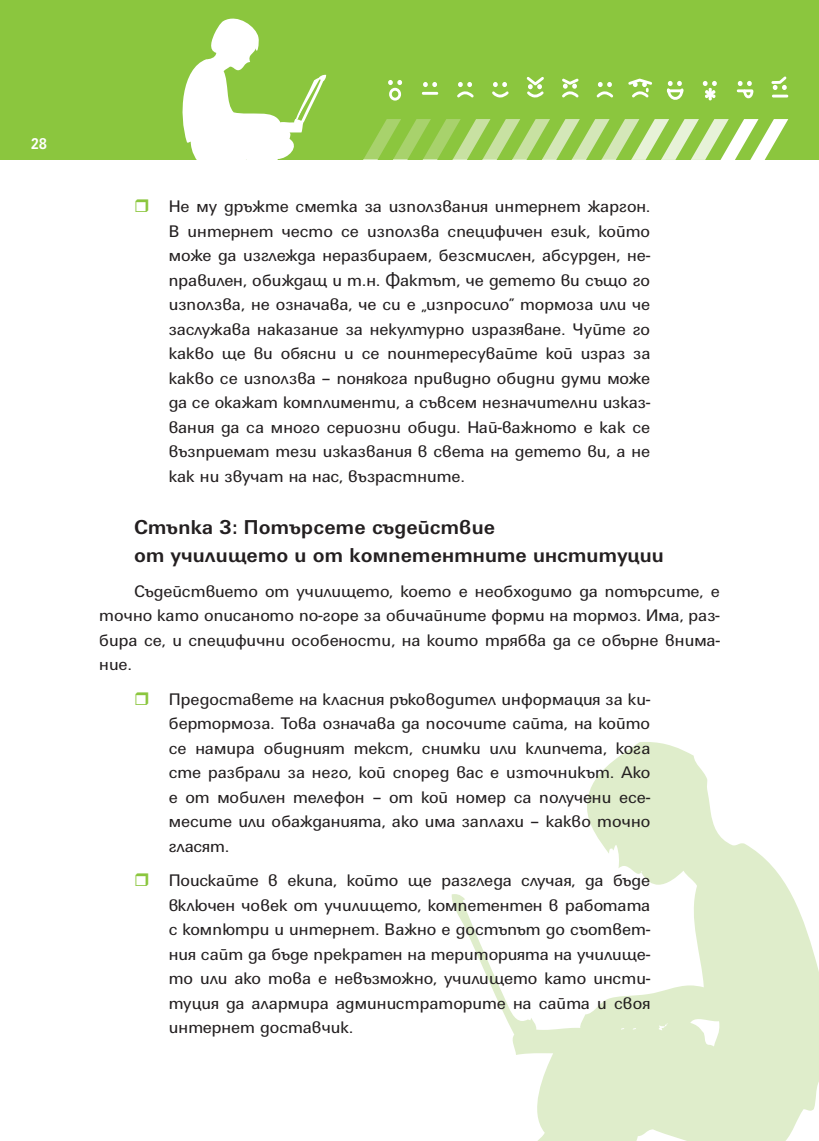
<style>
.page{position:relative;width:819px;height:1141px;background:#fff}
.page>*{position:absolute;margin:0;border:0;box-sizing:border-box;transform-origin:0 0}
.t1{font:700 21px/28px "Universum Bg";letter-spacing:.01em;color:#231f20}
.t2{font:17.5px/24.5px "Universum Bg";color:#231f20;text-align:justify}
.t3{font:700 condensed 17.5px "Universum Bg";color:#fff}
</style>
<div class="page">
<div style="left:0;top:0;width:819px;height:159px;background:#8bc63e"></div>
<svg style="left:363px;top:119px;width:425px;height:41px"></svg>
<svg style="left:178px;top:18px;width:148px;height:142px"></svg>
<svg style="left:423px;top:82px;width:14px;height:5px"></svg>
<hr style="left:423px;top:92px;width:14px;height:3px;background:#fff">
<svg style="left:457px;top:82px;width:17px;height:16px"></svg>
<svg style="left:492px;top:82px;width:17px;height:15px"></svg>
<svg style="left:526px;top:77px;width:18px;height:20px"></svg>
<svg style="left:562px;top:78px;width:17px;height:20px"></svg>
<svg style="left:596px;top:82px;width:17px;height:16px"></svg>
<svg style="left:628px;top:78px;width:24px;height:20px"></svg>
<svg style="left:666px;top:81px;width:18px;height:19px"></svg>
<svg style="left:702px;top:81px;width:14px;height:19px"></svg>
<svg style="left:771px;top:76px;width:18px;height:22px"></svg>
<svg style="left:736px;top:81px;width:18px;height:18px"></svg>
<svg style="left:388px;top:80px;width:14px;height:5px"></svg>
<div style="left:389px;top:88px;width:12px;height:13px;border:3px solid #fff;border-radius:50%"></div>
<svg style="left:451px;top:742px;width:368px;height:399px"></svg>
<p class="t3" style="left:31px;top:134px;width:17px">28</p>
<p class="t2" style="left:169px;top:194px;width:483px">Не му дръжте сметка за използвания интернет жаргон.<br>В интернет често се използва специфичен език, който може да изглежда неразбираем, безсмислен, абсурден, не&shy;правилен, обиждащ и т.н. Фактът, че детето ви също го използва, не означава, че си е „изпросило” тормоза или че заслужава наказание за некултурно изразяване. Чуйте го какво ще ви обясни и се поинтересувайте кой израз за какво се използва – понякога привидно обидни думи може да се окажат комплименти, а съвсем незначителни изказ&shy;вания да са много сериозни обиди. Най-важното е как се възприемат тези изказвания в света на детето ви, а не как ни звучат на нас, възрастните.</p>
<p class="t1" style="left:134px;top:514px;width:531px">Стъпка 3: Потърсете съдействие<br>от училището и от компетентните институции</p>
<p class="t2" style="left:99px;top:579px;width:622px;text-indent:35px">Съдействието от училището, което е необходимо да потърсите, е точно като описаното по-горе за обичайните форми на тормоз. Има, раз&shy;бира се, и специфични особености, на които трябва да се обърне внима&shy;ние.</p>
<p class="t2" style="left:169px;top:687px;width:483px">Предоставете на класния ръководител информация за ки&shy;бертормоза. Това означава да посочите сайта, на който се намира обидният текст, снимки или клипчета, кога сте разбрали за него, кой според вас е източникът. Ако е от мобилен телефон – от кой номер са получени есе&shy;месите или обажданията, ако има заплахи – какво точно гласят.</p>
<p class="t2" style="left:169px;top:868px;width:483px">Поискайте в екипа, който ще разгледа случая, да бъде включен човек от училището, компетентен в работата с компютри и интернет. Важно е достъпът до съответ&shy;ния сайт да бъде прекратен на територията на училище&shy;то или ако това е невъзможно, училището като инсти&shy;туция да алармира администраторите на сайта и своя интернет доставчик.</p>
</div>
